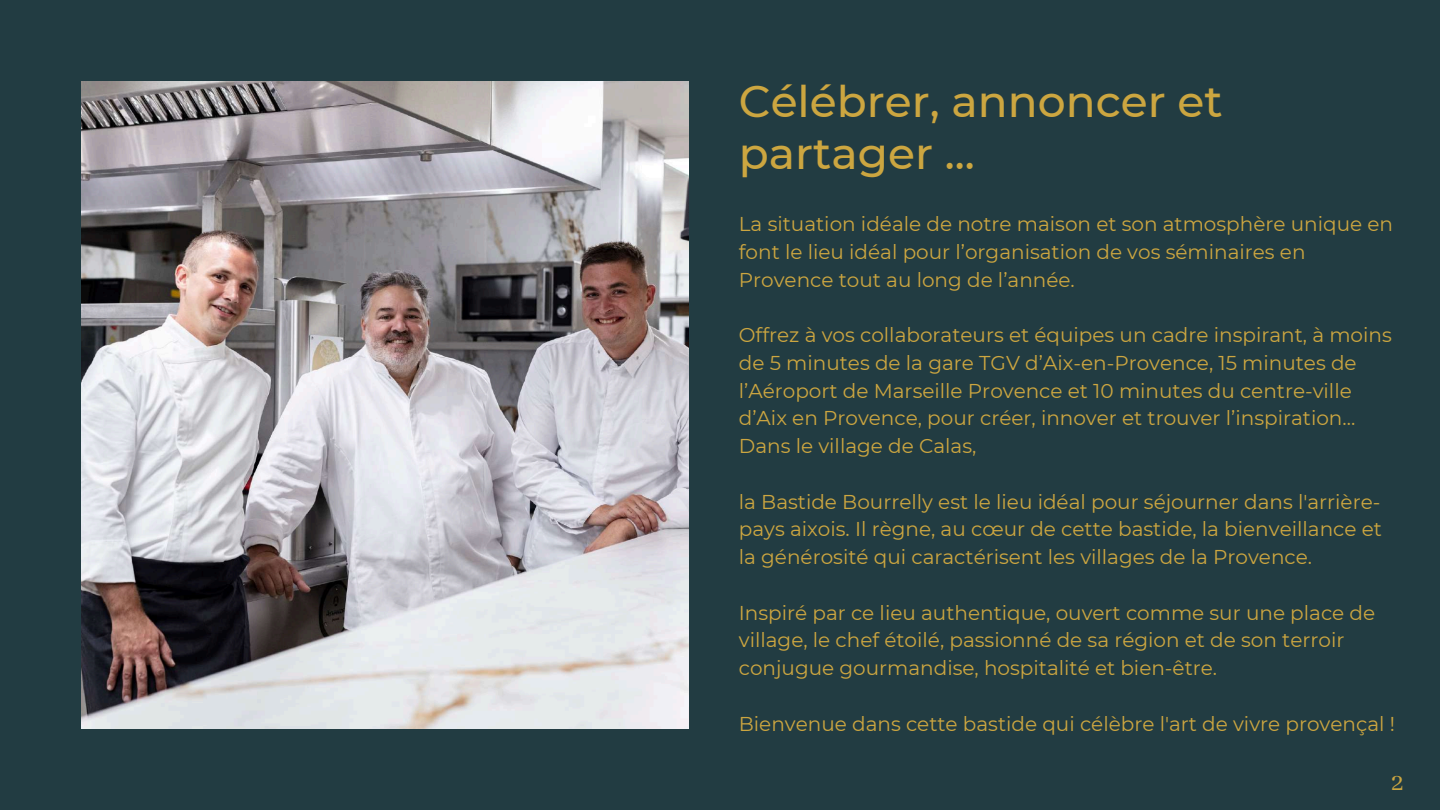
<style>
.page{position:relative;width:1440px;height:810px;background:#223c42}
.page>*{position:absolute;margin:0;border:0;box-sizing:border-box;transform-origin:0 0}
.t1{font:500 44px/52.5px "Montserrat";color:#cca640}
.t2{font:27px "Abhaya Libre";color:#cca640}
.t3{font:20px/27.8px "Montserrat";color:#cca640}
</style>
<div class="page">
<img style="left:81px;top:81px;width:607px;height:648px">
<h1 class="t1" style="left:739px;top:75px;width:485px">Célébrer, annoncer et partager ...</h1>
<p class="t3" style="left:739px;top:210px;width:656px">La situation idéale de notre maison et son atmosphère unique en font le lieu idéal pour l’organisation de vos séminaires en<br>Provence tout au long de l’année.</p>
<p class="t3" style="left:739px;top:321px;width:654px">Offrez à vos collaborateurs et équipes un cadre inspirant, à moins de 5 minutes de la gare TGV d’Aix-en-Provence, 15 minutes de l’Aéroport de Marseille Provence et 10 minutes du centre-ville d’Aix en Provence, pour créer, innover et trouver l’inspiration… Dans le village de Calas,</p>
<p class="t3" style="left:739px;top:488px;width:645px;text-align:justify">la Bastide Bourrelly est le lieu idéal pour séjourner dans l'arrière&shy;pays aixois. Il règne, au cœur de cette bastide, la bienveillance et la générosité qui caractérisent les villages de la Provence.</p>
<p class="t3" style="left:739px;top:599px;width:638px">Inspiré par ce lieu authentique, ouvert comme sur une place de village, le chef étoilé, passionné de sa région et de son terroir conjugue gourmandise, hospitalité et bien-être.</p>
<p class="t3" style="left:739px;top:710px;width:658px">Bienvenue dans cette bastide qui célèbre l'art de vivre provençal !</p>
<h2 class="t2" style="left:1392px;top:767px;width:14px">2</h2>
</div>
